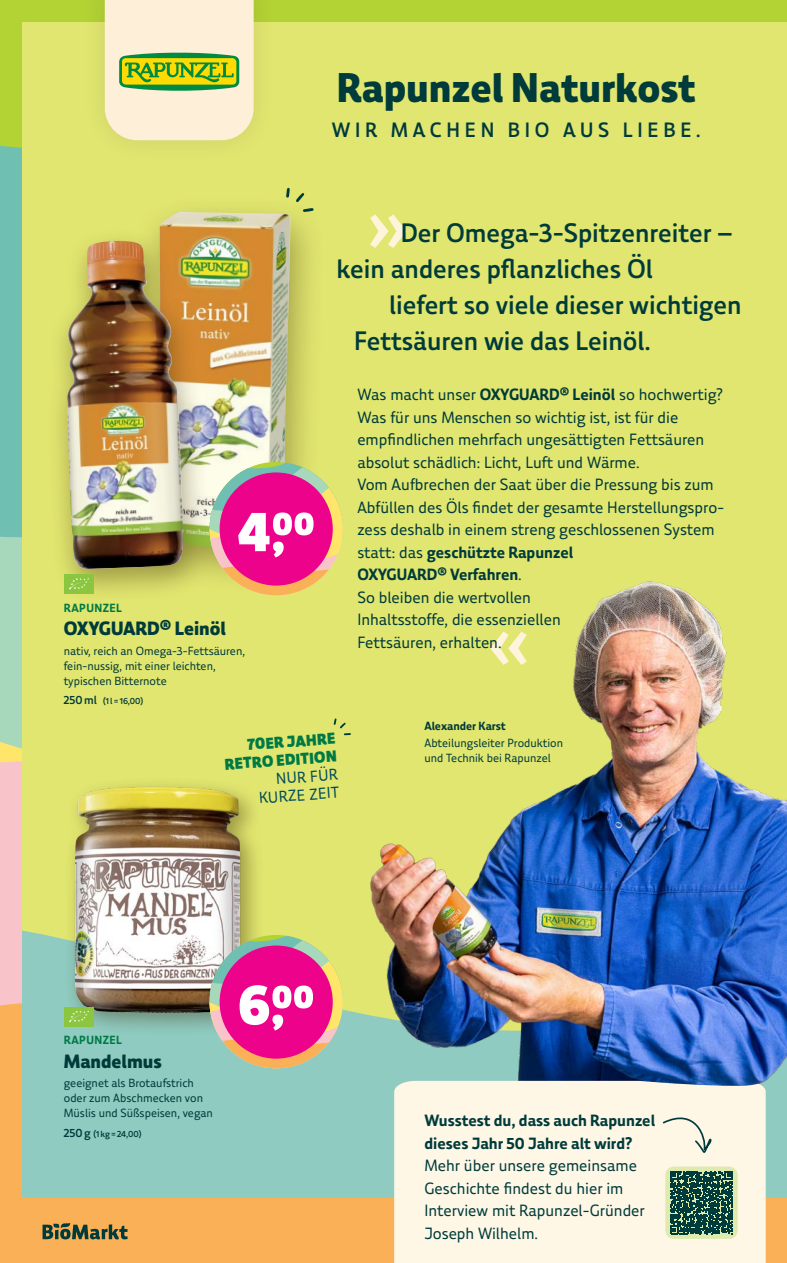
<style>
.page{position:relative;width:787px;height:1263px;background:#fff}
.page>*{position:absolute;margin:0;border:0;box-sizing:border-box;transform-origin:0 0}
.t1{font:500 89.1px "Bio Markt";color:#fef4db}
.t2{font:900 55.5px "Bio Markt";color:#fff}
.t3{font:800 42px "Bio Markt";color:#003b3b}
.t4{font:500 27px/36px "Bio Markt";color:#003b3b}
.t5{font:500 21px "Bio Markt";letter-spacing:.23em;color:#003b3b}
.t6{font:800 19.5px "Bio Markt";color:#003b3b}
.t7{font:16.5px/22.5px "Bio Markt";color:#003b3b}
.t8{font:700 16.5px/22.5px "Bio Markt";color:#003b3b}
.t9{font:900 15.9px/18px "Bio Markt";color:#007a45;text-align:right}
.t10{font:15.9px/18px "Bio Markt";color:#004b5b;text-align:right}
.t11{font:12px/15px "Bio Markt";color:#003b3b}
.t12{font:700 12px "Bio Markt";letter-spacing:.04em;color:#007a45}
.t13{font:700 12px "Bio Markt";color:#003b3b}
.t14{font:500 9px "Bio Markt";color:#003b3b}
.s1{font-size:12px}
.s2{font-weight:700}
</style>
<div class="page">
<img style="left:0;top:0;width:787px;height:1263px">
<h3 class="t3" style="left:337px;top:61px;width:360px">Rapunzel Naturkost</h3>
<p class="t5" style="left:332px;top:117px;width:371px">WIR MACHEN BIO AUS LIEBE.</p>
<h2 class="t2" style="left:237px;top:498px;width:79px">4,00</h2>
<p class="t12" style="left:64px;top:600px;width:59px">RAPUNZEL</p>
<p class="t6" style="left:64px;top:617px;width:164px">OXYGUARD® Leinöl</p>
<p class="t11" style="left:64px;top:643px;width:183px">nativ, reich an Omega-3-Fettsäuren, fein-nussig, mit einer leichten, typischen Bitternote</p>
<p class="t14" style="left:64px;top:695px;width:81px"><span class="s1">250ml</span> (1l=16,00)</p>
<h1 class="t1" style="left:365px;top:169px;width:47px">»</h1>
<h3 class="t4" style="left:336px;top:215px;width:398px;text-indent:64px">Der Omega-3-Spitzenreiter – kein anderes pflanzliches Öl</h3>
<h3 class="t4" style="left:354px;top:287px;width:389px;text-indent:35px">liefert so viele dieser wichtigen<br>Fettsäuren wie das Leinöl.</h3>
<p class="t7" style="left:357px;top:383px;width:368px">Was macht unser <span class="s2">OXYGUARD® Leinöl</span> so hochwertig?<br>Was für uns Menschen so wichtig ist, ist für die empfindlichen mehrfach ungesättigten Fettsäuren absolut schädlich: Licht, Luft und Wärme.<br>Vom Aufbrechen der Saat über die Pressung bis zum Abfüllen des Öls findet der gesamte Herstellungspro&shy;zess deshalb in einem streng geschlossenen System statt: das <span class="s2">geschützte Rapunzel<br>OXYGUARD® Verfahren</span>.<br>So bleiben die wertvollen<br>Inhaltsstoffe, die essenziellen<br>Fettsäuren, erhalten.</p>
<h1 class="t1" style="left:486px;top:586px;width:47px">«</h1>
<p class="t9" style="left:223px;top:737px;width:113px;rotate:-4deg">70ER JAHRE<br>RETRO EDITION</p>
<p class="t10" style="left:257px;top:771px;width:82px;rotate:-4deg">NUR FÜR<br>KURZE ZEIT</p>
<p class="t12" style="left:64px;top:1033px;width:59px">RAPUNZEL</p>
<p class="t6" style="left:64px;top:1049px;width:100px">Mandelmus</p>
<p class="t11" style="left:64px;top:1076px;width:151px">geeignet als Brotaufstrich oder zum Abschmecken von<br>Müslis und Süßspeisen, vegan</p>
<p class="t14" style="left:64px;top:1128px;width:79px"><span class="s1">250g</span> (1kg=24,00)</p>
<h2 class="t2" style="left:238px;top:971px;width:78px">6,00</h2>
<p class="t13" style="left:424px;top:718px;width:83px">Alexander Karst</p>
<p class="t11" style="left:424px;top:735px;width:140px">Abteilungsleiter Produktion und Technik bei Rapunzel</p>
<p class="t8" style="left:424px;top:1109px;width:232px">Wusstest du, dass auch Rapunzel dieses Jahr 50 Jahre alt wird?</p>
<p class="t7" style="left:424px;top:1154px;width:222px">Mehr über unsere gemeinsame<br>Geschichte findest du hier im<br>Interview mit Rapunzel-Gründer<br>Joseph Wilhelm.</p>
</div>
